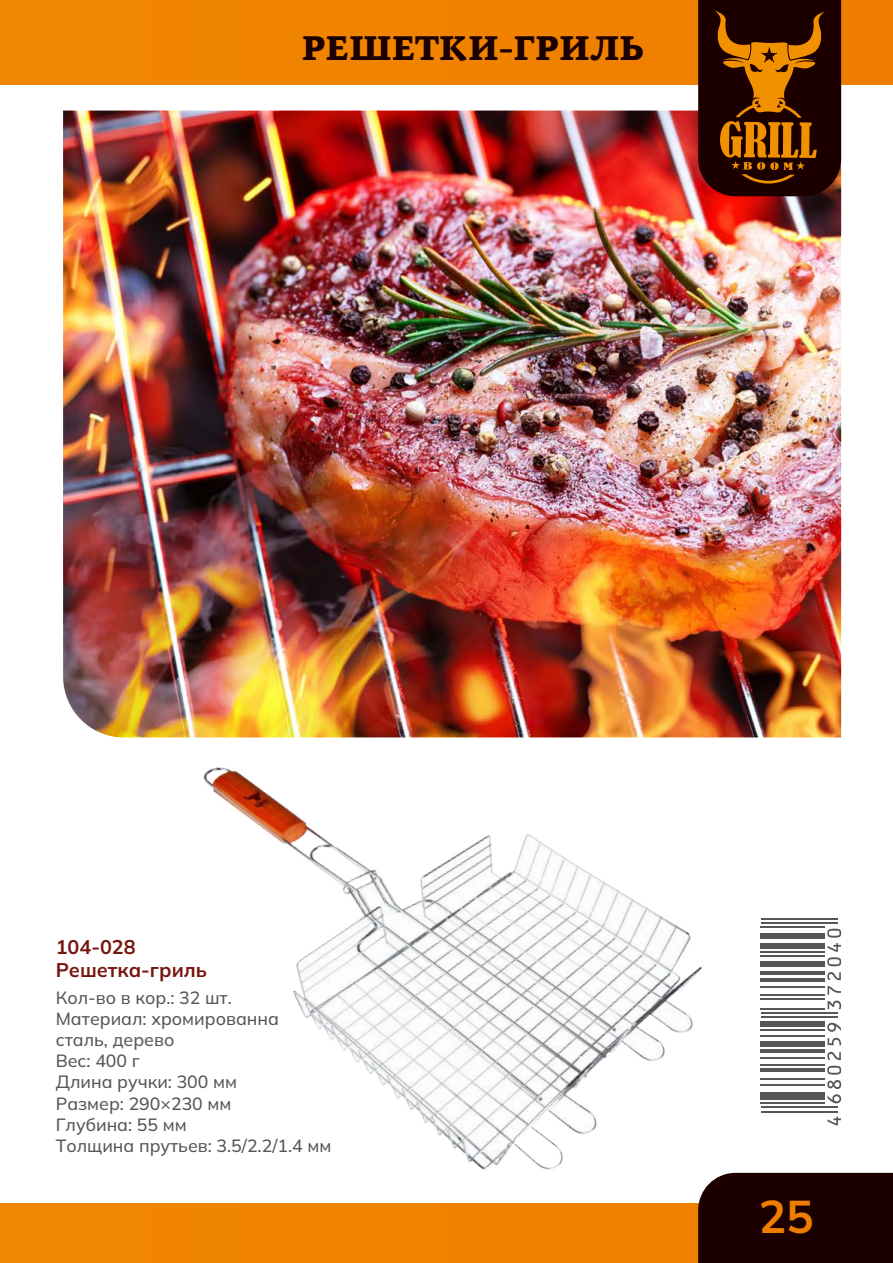
<style>
.page{position:relative;width:893px;height:1263px;background:#fff}
.page>*{position:absolute;margin:0;border:0;box-sizing:border-box;transform-origin:0 0}
.t1{font:700 45.75px "Mulish";color:#ef7d00}
.t2{font:900 34.5px "PF Agora Serif Pro";color:#1a0000}
.t3{font:700 19.8px/23.7px "Mulish";color:#77160e}
.t4{font:500 17.7px/21.1px "Mulish";color:#575756}
</style>
<div class="page">
<div style="left:0;top:1203px;width:893px;height:60px;background:#f08400"></div>
<img style="left:63px;top:111px;width:778px;height:626px">
<div style="left:0;top:0;width:893px;height:84px;background:#f08300"></div>
<svg style="left:698px;top:0;width:143px;height:196px;background:#4f2100"></svg>
<div style="left:698px;top:1173px;width:195px;height:90px;background:#1c0000"></div>
<img style="left:201px;top:678px;width:542px;height:551px">
<hr style="left:760px;top:1111px;width:77px;height:1px;background:#575756">
<hr style="left:760px;top:1107px;width:77px;height:1px;background:#575756">
<hr style="left:760px;top:1102px;width:65px;height:2px;background:#575756">
<div style="left:760px;top:1092px;width:65px;height:8px;background:#575756"></div>
<hr style="left:760px;top:1084px;width:65px;height:2px;background:#575756">
<hr style="left:760px;top:1078px;width:65px;height:1px;background:#575756">
<hr style="left:760px;top:1068px;width:65px;height:3px;background:#575756">
<hr style="left:760px;top:1064px;width:65px;height:1px;background:#575756">
<hr style="left:760px;top:1057px;width:65px;height:2px;background:#575756">
<hr style="left:760px;top:1049px;width:65px;height:4px;background:#575756">
<div style="left:760px;top:1041px;width:65px;height:6px;background:#575756"></div>
<hr style="left:760px;top:1035px;width:65px;height:2px;background:#575756">
<hr style="left:760px;top:1029px;width:65px;height:1px;background:#575756">
<div style="left:760px;top:1021px;width:65px;height:5px;background:#575756"></div>
<hr style="left:760px;top:1017px;width:77px;height:1px;background:#575756">
<hr style="left:760px;top:1012px;width:77px;height:2px;background:#575756">
<hr style="left:760px;top:1008px;width:65px;height:2px;background:#575756">
<hr style="left:760px;top:998px;width:65px;height:2px;background:#575756">
<hr style="left:760px;top:994px;width:65px;height:2px;background:#575756">
<hr style="left:760px;top:986px;width:65px;height:1px;background:#575756">
<hr style="left:760px;top:978px;width:65px;height:3px;background:#575756">
<hr style="left:760px;top:972px;width:65px;height:3px;background:#575756">
<div style="left:760px;top:961px;width:65px;height:6px;background:#575756"></div>
<hr style="left:760px;top:955px;width:65px;height:2px;background:#575756">
<hr style="left:760px;top:951px;width:65px;height:2px;background:#575756">
<div style="left:760px;top:943px;width:65px;height:6px;background:#575756"></div>
<div style="left:760px;top:933px;width:65px;height:5px;background:#575756"></div>
<hr style="left:760px;top:927px;width:65px;height:1px;background:#575756">
<hr style="left:760px;top:922px;width:77px;height:2px;background:#575756">
<hr style="left:760px;top:918px;width:77px;height:2px;background:#575756">
<svg style="left:827px;top:1117px;width:14px;height:8px"></svg>
<svg style="left:827px;top:1066px;width:14px;height:37px"></svg>
<svg style="left:827px;top:1052px;width:14px;height:8px"></svg>
<svg style="left:828px;top:1038px;width:13px;height:7px"></svg>
<svg style="left:827px;top:1023px;width:14px;height:9px"></svg>
<svg style="left:828px;top:986px;width:13px;height:23px"></svg>
<svg style="left:827px;top:972px;width:14px;height:8px"></svg>
<svg style="left:827px;top:929px;width:14px;height:37px"></svg>
<h2 class="t2" style="left:302px;top:25px;width:344px">РЕШЕТКИ-ГРИЛЬ</h2>
<p class="t3" style="left:56px;top:934px;width:153px">104-028<br>Решетка-гриль</p>
<p class="t4" style="left:56px;top:986px;width:277px">Кол-во в кор.: 32 шт.<br>Материал: хромированна сталь, дерево<br>Вес: 400 г<br>Длина ручки: 300 мм<br>Размер: 290×230 мм<br>Глубина: 55 мм<br>Толщина прутьев: 3.5/2.2/1.4 мм</p>
<h1 class="t1" style="left:759px;top:1185px;width:56px">25</h1>
</div>
